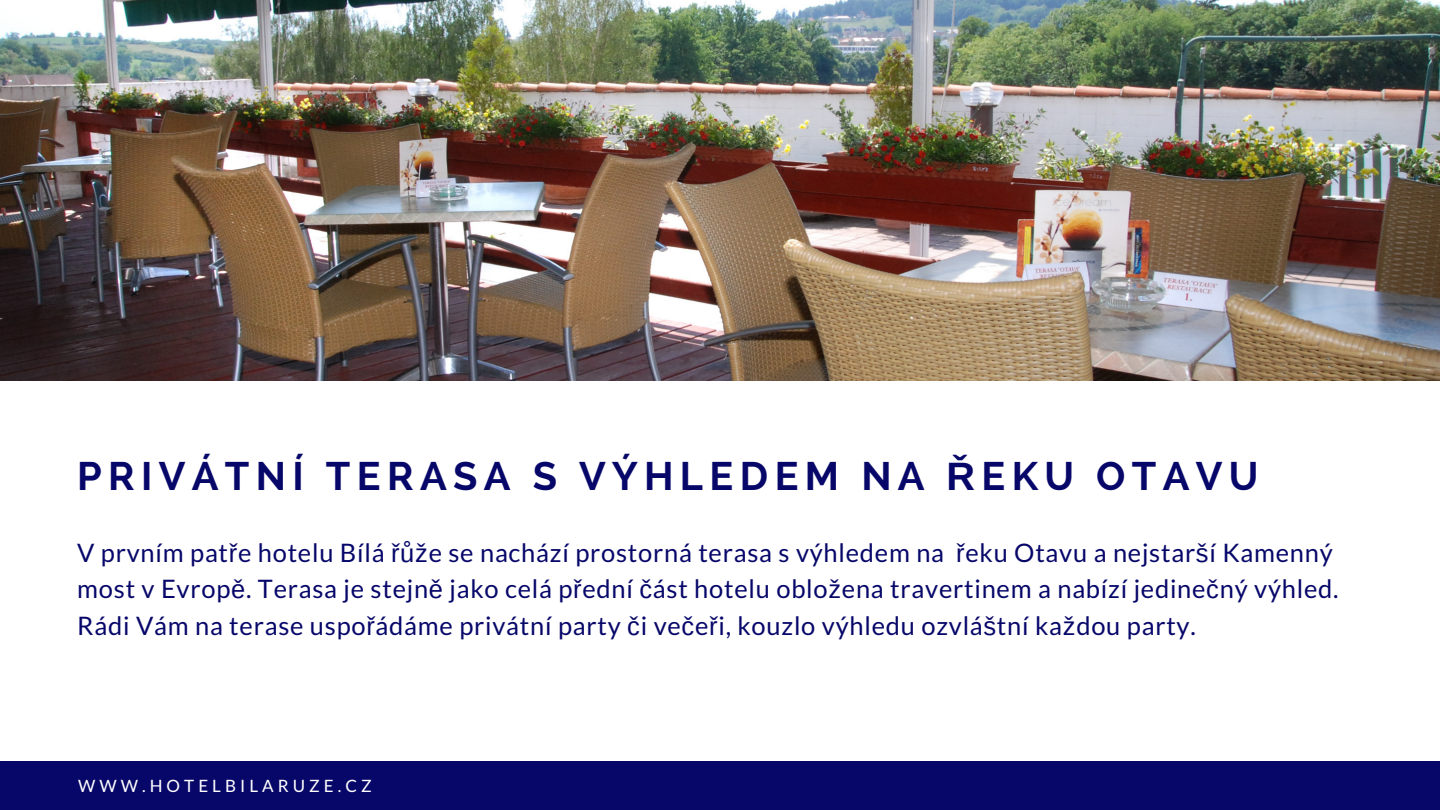
<style>
.page{position:relative;width:1440px;height:810px;background:#fff}
.page>*{position:absolute;margin:0;border:0;box-sizing:border-box;transform-origin:0 0}
.t1{font:700 39.6px "Raleway";letter-spacing:.16em;color:#07076a}
.t2{font:25.5px/36.8px "Lato";letter-spacing:.03em;color:#07076a}
.t3{font:17px "Lato";letter-spacing:.24em;color:#fff}
.s1{font-family:"Liberation Sans"}
</style>
<div class="page">
<img style="left:0;top:0;width:1440px;height:380px">
<div style="left:0;top:761px;width:1440px;height:49px;background:#07076a"></div>
<h1 class="t1" style="left:77px;top:453px;width:1183px">PRIVÁTNÍ TERASA S VÝHLEDEM NA <span class="s1">Ř</span>EKU OTAVU</h1>
<p class="t2" style="left:77px;top:533px;width:1263px">V prvním pat<span class="s1">ř</span>e hotelu Bílá <span class="s1">řůž</span>e se nachází prostorná terasa s výhledem na <span class="s1">ř</span>eku Otavu a nejstar<span class="s1">š</span>í Kamenný most v Evrop<span class="s1">ě</span>. Terasa je stejn<span class="s1">ě</span> jako celá p<span class="s1">ř</span>ední <span class="s1">č</span>ást hotelu oblo<span class="s1">ž</span>ena travertinem a nabízí jedine<span class="s1">č</span>ný výhled.<br>Rádi Vám na terase uspo<span class="s1">ř</span>ádáme privátní party <span class="s1">č</span>i ve<span class="s1">č</span>e<span class="s1">ř</span>i, kouzlo výhledu ozvlá<span class="s1">š</span>tní ka<span class="s1">ž</span>dou party.</p>
<p class="t3" style="left:78px;top:775px;width:295px">WWW.HOTELBILARUZE.CZ</p>
</div>
